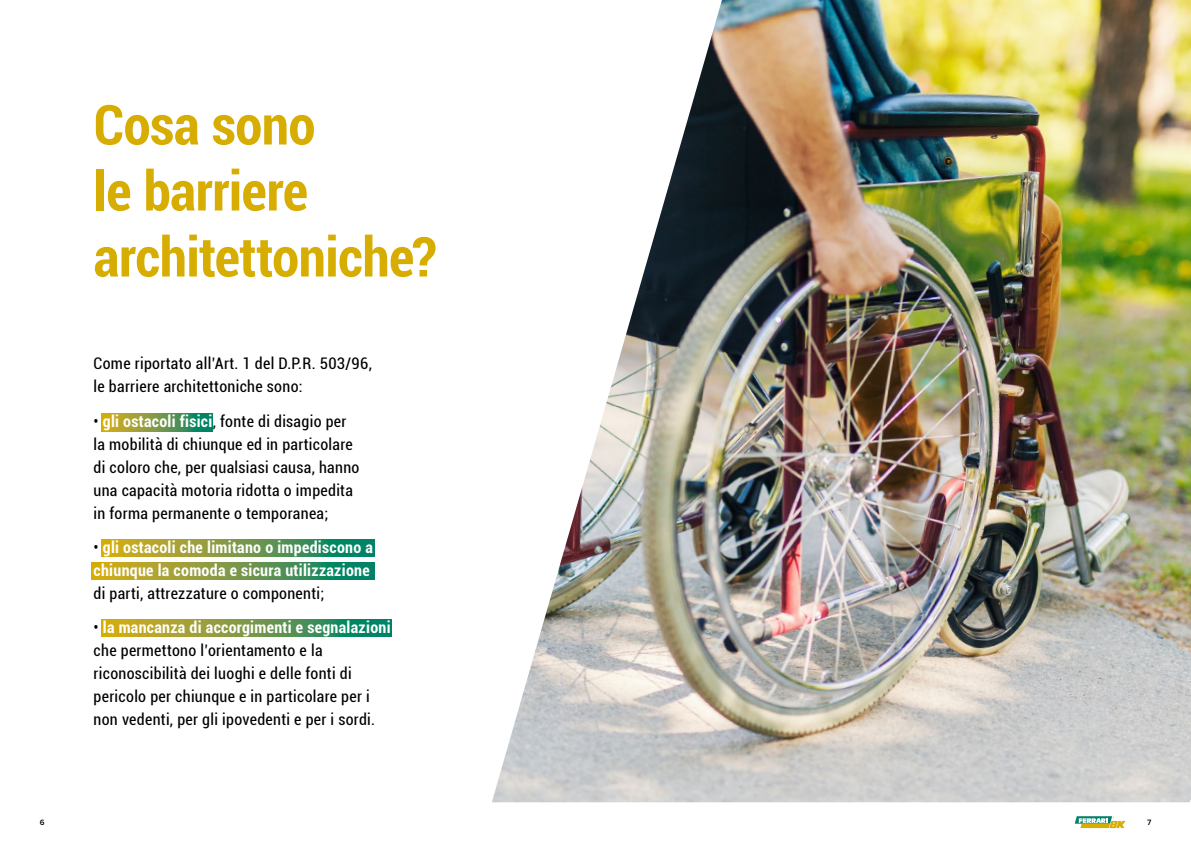
<style>
.page{position:relative;width:1191px;height:842px;background:#fff}
.page>*{position:absolute;margin:0;border:0;box-sizing:border-box;transform-origin:0 0}
.t1{font:700 condensed 55px/66px "Roboto";letter-spacing:-.01em;color:#d6ad00}
.t2{font:condensed 16px/23px "Roboto";letter-spacing:.02em;color:#000}
.t3{font:700 condensed 16px/23px "Roboto";letter-spacing:.02em;color:#fff}
.t4{font:600 8px "Proxima Nova A";color:#000}
.s1{font-weight:700;color:#fff}
.s2{font-weight:400;color:#000}
</style>
<div class="page">
<svg style="left:1074px;top:816px;width:51px;height:12px"></svg>
<img style="left:492px;top:0;width:699px;height:802px">
<svg style="left:101px;top:619px;width:291px;height:18px;background:#709744"></svg>
<svg style="left:91px;top:562px;width:284px;height:18px;background:#709744"></svg>
<svg style="left:101px;top:539px;width:274px;height:18px;background:#709744"></svg>
<svg style="left:101px;top:414px;width:112px;height:17px;background:#709743"></svg>
<h1 class="t1" style="left:94px;top:90px;width:344px">Cosa sono<br>le barriere architettoniche?</h1>
<p class="t2" style="left:94px;top:352px;width:280px">Come riportato all’Art. 1 del D.P.R. 503/96, le barriere architettoniche sono:</p>
<p class="t2" style="left:94px;top:409px;width:267px">• <span class="s1">gli ostacoli fisici</span>, fonte di disagio per la mobilità di chiunque ed in particolare di coloro che, per qualsiasi causa, hanno una capacità motoria ridotta o impedita in forma permanente o temporanea;</p>
<p class="t3" style="left:94px;top:535px;width:281px"><span class="s2">•</span> gli ostacoli che limitano o impediscono a chiunque la comoda e sicura utilizzazione</p>
<p class="t2" style="left:94px;top:581px;width:232px">di parti, attrezzature o componenti;</p>
<p class="t2" style="left:94px;top:616px;width:298px">• <span class="s1">la mancanza di accorgimenti e segnalazioni </span>che permettono l’orientamento e la riconoscibilità dei luoghi e delle fonti di pericolo per chiunque e in particolare per i non vedenti, per gli ipovedenti e per i sordi.</p>
<p class="t4" style="left:40px;top:818px;width:6px">6</p>
<p class="t4" style="left:1147px;top:818px;width:6px">7</p>
</div>
